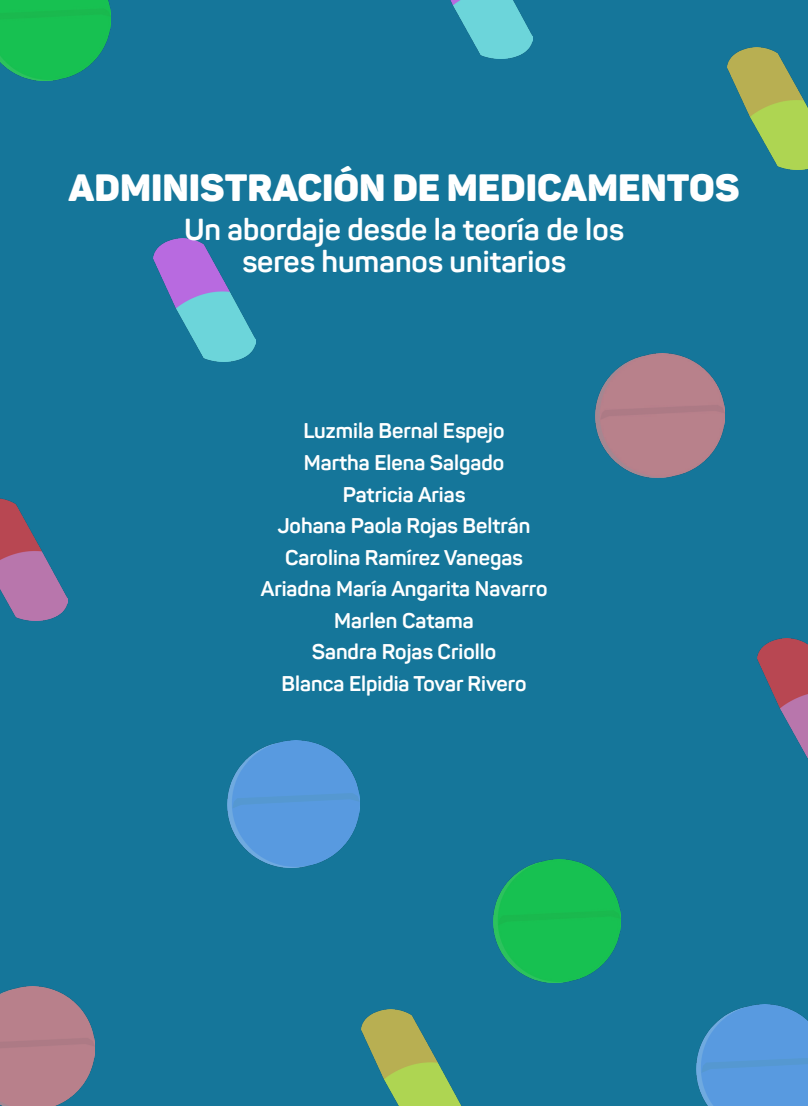
<style>
.page{position:relative;width:808px;height:1106px;background:#15769a}
.page>*{position:absolute;margin:0;border:0;box-sizing:border-box;transform-origin:0 0}
.Titulo_1{font:900 37.5px "Panton Demo";color:#fff}
.TITULO_1_0{font:700 30px "Panton";color:#fff}
.Autores{font:700 21px "Panton";color:#fff}
</style>
<div class="page">
<img style="left:0;top:0;width:111px;height:80px">
<img style="left:0;top:986px;width:95px;height:120px">
<img style="left:696px;top:1004px;width:112px;height:102px">
<img style="left:153px;top:239px;width:102px;height:122px">
<img style="left:757px;top:638px;width:51px;height:121px">
<img style="left:727px;top:47px;width:81px;height:123px">
<img style="left:595px;top:353px;width:129px;height:124px">
<img style="left:493px;top:859px;width:127px;height:123px">
<img style="left:0;top:498px;width:68px;height:122px">
<img style="left:450px;top:0;width:83px;height:59px">
<img style="left:361px;top:1009px;width:101px;height:97px">
<img style="left:227px;top:740px;width:132px;height:127px">
<p class="Titulo_1" style="left:69px;top:164px;width:672px">ADMINISTRACIÓN DE MEDICAMENTOS</p>
<p class="TITULO_1_0" style="left:184px;top:211px;width:441px">Un abordaje desde la teoría de los</p>
<p class="TITULO_1_0" style="left:242px;top:242px;width:325px">seres humanos unitarios</p>
<p class="Autores" style="left:303px;top:418px;width:203px">Luzmila Bernal Espejo</p>
<p class="Autores" style="left:304px;top:449px;width:202px">Martha Elena Salgado</p>
<p class="Autores" style="left:343px;top:481px;width:124px">Patricia Arias</p>
<p class="Autores" style="left:278px;top:512px;width:254px">Johana Paola Rojas Beltrán</p>
<p class="Autores" style="left:285px;top:544px;width:239px">Carolina Ramírez Vanegas</p>
<p class="Autores" style="left:261px;top:575px;width:288px">Ariadna María Angarita Navarro</p>
<p class="Autores" style="left:334px;top:607px;width:141px">Marlen Catama</p>
<p class="Autores" style="left:312px;top:638px;width:186px">Sandra Rojas Criollo</p>
<p class="Autores" style="left:281px;top:670px;width:246px">Blanca Elpidia Tovar Rivero</p>
</div>
